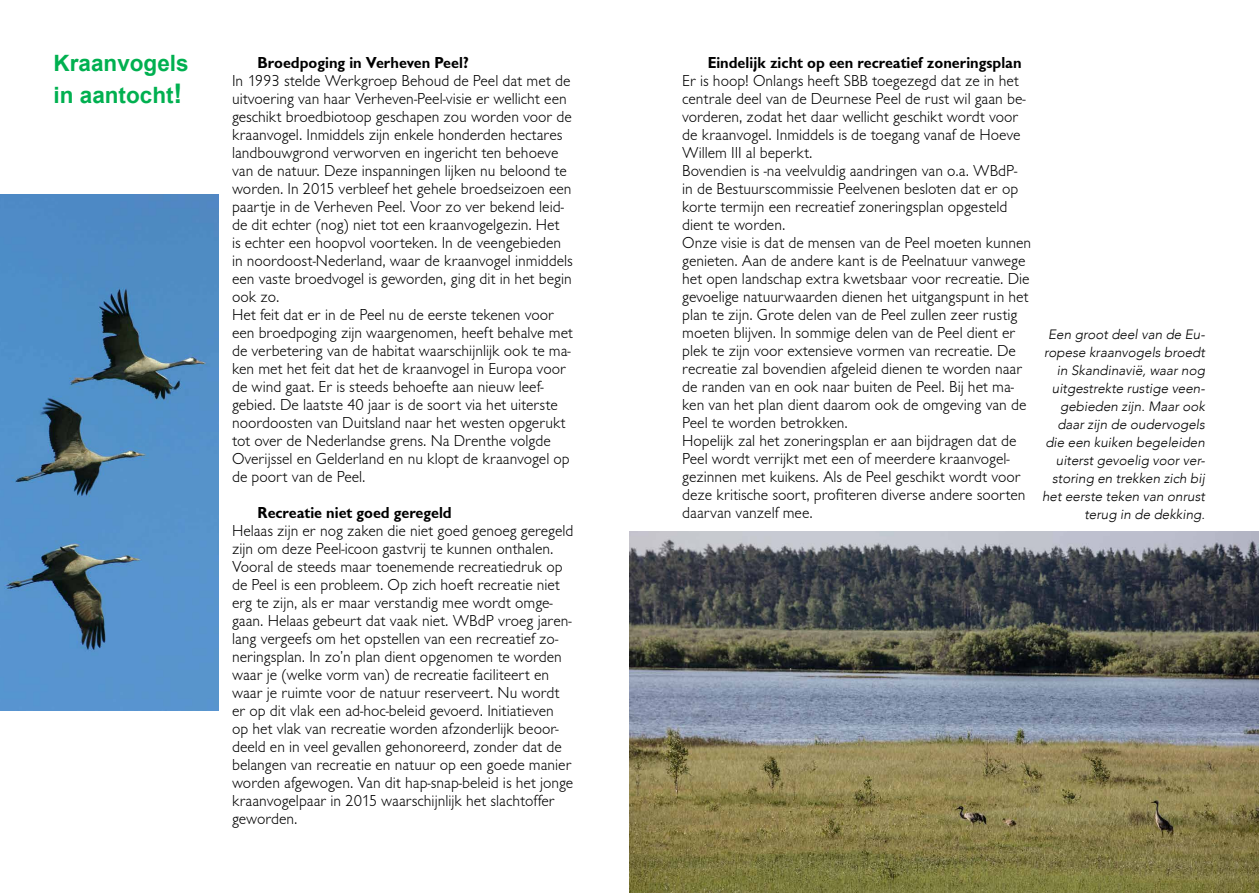
<style>
.page{position:relative;width:1259px;height:893px;background:#fff}
.page>*{position:absolute;margin:0;border:0;box-sizing:border-box;transform-origin:0 0}
.t1{font:700 22.5px/32.4px "Arial";color:#00b050}
.t2{font:300 16.5px/18px "Chantilly LH";color:#000}
.t3{font:700 16.5px "Chantilly";color:#000}
.t4{font:italic 300 13.5px/18px "Avenir";color:#000;text-align:right}
.s1{font-size:27px}
</style>
<div class="page">
<img style="left:0;top:194px;width:219px;height:516px">
<img style="left:629px;top:531px;width:630px;height:362px">
<h1 class="t1" style="left:54px;top:47px;width:137px">Kraanvogels in aantocht<span class="s1">!</span></h1>
<p class="t3" style="left:258px;top:53px;width:213px">Broedpoging in Verheven Peel?</p>
<p class="t2" style="left:232px;top:72px;width:342px">In 1993 stelde Werkgroep Behoud de Peel dat met de uitvoering van haar Verheven-Peel-visie er wellicht een geschikt broedbiotoop geschapen zou worden voor de kraanvogel. Inmiddels zijn enkele honderden hectares landbouwgrond verworven en ingericht ten behoeve van de natuur. Deze inspanningen lijken nu beloond te worden. In 2015 verbleef het gehele broedseizoen een paartje in de Verheven Peel. Voor zo ver bekend leid&shy;de dit echter (nog) niet tot een kraanvogelgezin. Het<br>is echter een hoopvol voorteken. In de veengebieden in noordoost-Nederland, waar de kraanvogel inmiddels een vaste broedvogel is geworden, ging dit in het begin ook zo.<br>Het feit dat er in de Peel nu de eerste tekenen voor een broedpoging zijn waargenomen, heeft behalve met de verbetering van de habitat waarschijnlijk ook te ma&shy;ken met het feit dat het de kraanvogel in Europa voor de wind gaat. Er is steeds behoefte aan nieuw leef&shy;gebied. De laatste 40 jaar is de soort via het uiterste noordoosten van Duitsland naar het westen opgerukt tot over de Nederlandse grens. Na Drenthe volgde Overijssel en Gelderland en nu klopt de kraanvogel op de poort van de Peel.</p>
<p class="t3" style="left:258px;top:504px;width:196px">Recreatie niet goed geregeld</p>
<p class="t2" style="left:232px;top:522px;width:343px">Helaas zijn er nog zaken die niet goed genoeg geregeld zijn om deze Peel-icoon gastvrij te kunnen onthalen.<br>Vooral de steeds maar toenemende recreatiedruk op de Peel is een probleem. Op zich hoeft recreatie niet erg te zijn, als er maar verstandig mee wordt omge&shy;gaan. Helaas gebeurt dat vaak niet. WBdP vroeg jaren&shy;lang vergeefs om het opstellen van een recreatief zo&shy;neringsplan. In zo’n plan dient opgenomen te worden waar je (welke vorm van) de recreatie faciliteert en waar je ruimte voor de natuur reserveert. Nu wordt er op dit vlak een ad-hoc-beleid gevoerd. Initiatieven op het vlak van recreatie worden afzonderlijk beoor&shy;deeld en in veel gevallen gehonoreerd, zonder dat de belangen van recreatie en natuur op een goede manier worden afgewogen. Van dit hap-snap-beleid is het jonge kraanvogelpaar in 2015 waarschijnlijk het slachtoffer geworden.</p>
<p class="t3" style="left:708px;top:53px;width:315px">Eindelijk zicht op een recreatief zoneringsplan</p>
<p class="t2" style="left:682px;top:72px;width:350px">Er is hoop! Onlangs heeft SBB toegezegd dat ze in het centrale deel van de Deurnese Peel de rust wil gaan be&shy;vorderen, zodat het daar wellicht geschikt wordt voor de kraanvogel. Inmiddels is de toegang vanaf de Hoeve Willem III al beperkt.<br>Bovendien is -na veelvuldig aandringen van o.a. WBdP&shy;in de Bestuurscommissie Peelvenen besloten dat er op korte termijn een recreatief zoneringsplan opgesteld dient te worden.<br>Onze visie is dat de mensen van de Peel moeten kunnen genieten. Aan de andere kant is de Peelnatuur vanwege het open landschap extra kwetsbaar voor recreatie. Die gevoelige natuurwaarden dienen het uitgangspunt in het plan te zijn. Grote delen van de Peel zullen zeer rustig moeten blijven. In sommige delen van de Peel dient er plek te zijn voor extensieve vormen van recreatie. De recreatie zal bovendien afgeleid dienen te worden naar de randen van en ook naar buiten de Peel. Bij het ma&shy;ken van het plan dient daarom ook de omgeving van de Peel te worden betrokken.<br>Hopelijk zal het zoneringsplan er aan bijdragen dat de Peel wordt verrijkt met een of meerdere kraanvogel&shy;gezinnen met kuikens. Als de Peel geschikt wordt voor deze kritische soort, profiteren diverse andere soorten daarvan vanzelf mee.</p>
<p class="t4" style="left:1042px;top:325px;width:164px">Een groot deel van de Eu&shy;ropese kraanvogels broedt in Skandinavië, waar nog uitgestrekte rustige veen&shy;gebieden zijn. Maar ook daar zijn de oudervogels die een kuiken begeleiden uiterst gevoelig voor ver&shy;storing en trekken zich bij het eerste teken van onrust terug in de dekking.</p>
</div>
